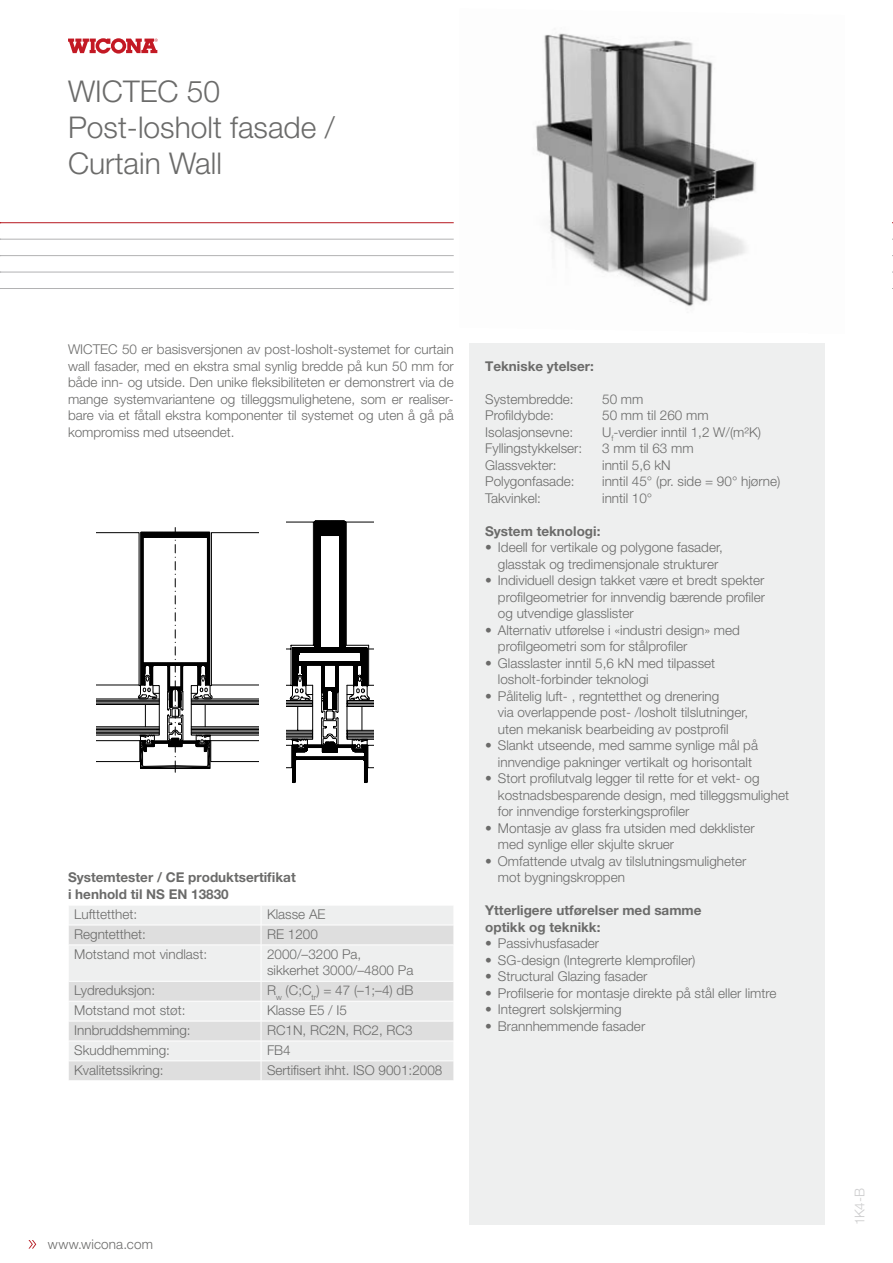
<style>
.page{position:relative;width:893px;height:1263px;background:#fff}
.page>*{position:absolute;margin:0;border:0;box-sizing:border-box;transform-origin:0 0}
.t1{font:300 30px/36px "Helvetica Neue LT Pro";color:#6b6b6a}
.t2{font:300 13.5px/16.5px "Helvetica Neue LT Pro";color:#6b6b6a}
.t3{font:700 13.5px/16.5px "Helvetica Neue LT Pro";color:#6b6b6a}
.t4{font:300 13.5px "Helvetica Neue LT Pro";color:#cdcdce}
</style>
<div class="page">
<svg style="left:68px;top:38px;width:90px;height:16px"></svg>
<div style="left:469px;top:343px;width:356px;height:882px;background:#eeefef"></div>
<img style="left:536px;top:33px;width:220px;height:274px">
<svg style="left:96px;top:527px;width:163px;height:245px"></svg>
<svg style="left:287px;top:521px;width:87px;height:262px"></svg>
<hr style="left:0;top:222px;width:454px;height:1px;background:#b6181f">
<hr style="left:0;top:239px;width:454px;height:1px;background:#b2b2b3">
<hr style="left:0;top:255px;width:454px;height:1px;background:#b2b2b3">
<hr style="left:0;top:272px;width:454px;height:1px;background:#b2b2b3">
<hr style="left:0;top:288px;width:454px;height:1px;background:#b2b2b3">
<svg style="left:28px;top:1240px;width:8px;height:8px"></svg>
<div style="left:69px;top:906px;width:384px;height:18px;background:#eeefef"></div>
<svg style="left:69px;top:926px;width:385px;height:154px;background:#e6e6e6"></svg>
<svg style="left:261px;top:906px;width:1px;height:39px"></svg>
<hr style="left:261px;top:945px;width:1px;height:36px;background:#fff">
<svg style="left:261px;top:982px;width:1px;height:98px"></svg>
<hr style="left:261px;top:925px;width:193px;height:1px;background:#fff">
<hr style="left:68px;top:945px;width:193px;height:1px;background:#fff">
<hr style="left:261px;top:945px;width:193px;height:1px;background:#fff">
<hr style="left:68px;top:981px;width:193px;height:1px;background:#fff">
<hr style="left:261px;top:981px;width:193px;height:1px;background:#fff">
<hr style="left:68px;top:1001px;width:193px;height:1px;background:#fff">
<hr style="left:261px;top:1001px;width:193px;height:1px;background:#fff">
<hr style="left:68px;top:1021px;width:193px;height:1px;background:#fff">
<hr style="left:261px;top:1021px;width:193px;height:1px;background:#fff">
<hr style="left:68px;top:1041px;width:193px;height:1px;background:#fff">
<hr style="left:261px;top:1041px;width:193px;height:1px;background:#fff">
<hr style="left:68px;top:1060px;width:193px;height:1px;background:#fff">
<hr style="left:261px;top:1060px;width:193px;height:1px;background:#fff">
<h1 class="t1" style="left:68px;top:73px;width:269px">WICTEC 50<br>Post-losholt fasade /<br>Curtain Wall</h1>
<p class="t2" style="left:68px;top:341px;width:387px;text-align:justify">WICTEC 50 er basisversjonen av post-losholt-systemet for curtain wall fasader, med en ekstra smal synlig bredde på kun 50 mm for både inn- og utside. Den unike fleksibiliteten er demonstrert via de mange systemvariantene og tilleggsmulighetene, som er realiser&shy;bare via et fåtall ekstra komponenter til systemet og uten å gå på kompromiss med utseendet.</p>
<p class="t3" style="left:68px;top:869px;width:229px">Systemtester / CE produktsertifikat i henhold til NS EN 13830</p>
<p class="t2" style="left:74px;top:906px;width:64px">Lufttetthet:</p>
<p class="t2" style="left:267px;top:906px;width:60px">Klasse AE</p>
<p class="t2" style="left:74px;top:925px;width:73px">Regntetthet:</p>
<p class="t2" style="left:267px;top:925px;width:52px">RE 1200</p>
<p class="t2" style="left:74px;top:945px;width:134px">Motstand mot vindlast:</p>
<p class="t2" style="left:267px;top:945px;width:148px">2000/–3200 Pa, sikkerhet 3000/–4800 Pa</p>
<p class="t2" style="left:74px;top:982px;width:83px">Lydreduksjon:</p>
<p class="t2" style="left:267px;top:982px;width:148px">R<sub>w</sub> (C;C<sub>tr</sub>) = 47 (–1;–4) dB</p>
<p class="t2" style="left:74px;top:1002px;width:113px">Motstand mot støt:</p>
<p class="t2" style="left:267px;top:1002px;width:82px">Klasse E5 / I5</p>
<p class="t2" style="left:74px;top:1022px;width:118px">Innbruddshemming:</p>
<p class="t2" style="left:267px;top:1022px;width:147px">RC1N, RC2N, RC2, RC3</p>
<p class="t2" style="left:74px;top:1041px;width:97px">Skuddhemming:</p>
<p class="t2" style="left:267px;top:1041px;width:25px">FB4</p>
<p class="t2" style="left:74px;top:1061px;width:91px">Kvalitetssikring:</p>
<p class="t2" style="left:267px;top:1061px;width:177px">Sertifisert ihht. ISO 9001:2008</p>
<p class="t3" style="left:485px;top:357px;width:110px">Tekniske ytelser:</p>
<p class="t2" style="left:485px;top:390px;width:90px">Systembredde:</p>
<p class="t2" style="left:602px;top:390px;width:43px">50 mm</p>
<p class="t2" style="left:485px;top:407px;width:70px">Profildybde:</p>
<p class="t2" style="left:602px;top:407px;width:108px">50 mm til 260 mm</p>
<p class="t2" style="left:485px;top:423px;width:90px">Isolasjonsevne:</p>
<p class="t2" style="left:602px;top:423px;width:160px">U<sub>f</sub>-verdier inntil 1,2 W/(m²K)</p>
<p class="t2" style="left:485px;top:440px;width:98px">Fyllingstykkelser:</p>
<p class="t2" style="left:602px;top:440px;width:93px">3 mm til 63 mm</p>
<p class="t2" style="left:485px;top:456px;width:73px">Glassvekter:</p>
<p class="t2" style="left:602px;top:456px;width:70px">inntil 5,6 kN</p>
<p class="t2" style="left:485px;top:473px;width:91px">Polygonfasade:</p>
<p class="t2" style="left:602px;top:473px;width:180px">inntil 45° (pr. side = 90° hjørne)</p>
<p class="t2" style="left:485px;top:489px;width:57px">Takvinkel:</p>
<p class="t2" style="left:602px;top:489px;width:52px">inntil 10°</p>
<p class="t3" style="left:485px;top:522px;width:117px">System teknologi:</p>
<p class="t2" style="left:498px;top:539px;width:226px;text-indent:-13px">• Ideell for vertikale og polygone fasader, glasstak og tredimensjonale strukturer</p>
<p class="t2" style="left:498px;top:572px;width:269px;text-align:justify;text-indent:-13px">• Individuell design takket være et bredt spekter profilgeometrier for innvendig bærende profiler og utvendige glasslister</p>
<p class="t2" style="left:498px;top:621px;width:244px;text-indent:-13px">• Alternativ utførelse i «industri design» med profilgeometri som for stålprofiler</p>
<p class="t2" style="left:498px;top:654px;width:219px;text-indent:-13px">• Glasslaster inntil 5,6 kN med tilpasset losholt-forbinder teknologi</p>
<p class="t2" style="left:498px;top:687px;width:252px;text-indent:-13px">• Pålitelig luft- , regntetthet og drenering<br>via overlappende post- /losholt tilslutninger, uten mekanisk bearbeiding av postprofil</p>
<p class="t2" style="left:485px;top:737px;width:274px;text-align:center">• Slankt utseende, med samme synlige mål på innvendige pakninger vertikalt og horisontalt</p>
<p class="t2" style="left:498px;top:770px;width:293px;text-indent:-13px">• Stort profilutvalg legger til rette for et vekt- og kostnadsbesparende design, med tilleggsmulighet for innvendige forsterkingsprofiler</p>
<p class="t2" style="left:498px;top:819px;width:258px;text-indent:-13px">• Montasje av glass fra utsiden med dekklister med synlige eller skjulte skruer</p>
<p class="t2" style="left:498px;top:852px;width:250px;text-indent:-13px">• Omfattende utvalg av tilslutningsmuligheter mot bygningskroppen</p>
<p class="t3" style="left:485px;top:902px;width:218px">Ytterligere utførelser med samme optikk og teknikk:</p>
<p class="t2" style="left:485px;top:935px;width:116px">• Passivhusfasader</p>
<p class="t2" style="left:485px;top:951px;width:212px">• SG-design (Integrerte klemprofiler)</p>
<p class="t2" style="left:485px;top:968px;width:164px">• Structural Glazing fasader</p>
<p class="t2" style="left:485px;top:984px;width:293px">• Profilserie for montasje direkte på stål eller limtre</p>
<p class="t2" style="left:485px;top:1001px;width:138px">• Integrert solskjerming</p>
<p class="t2" style="left:485px;top:1017px;width:162px">• Brannhemmende fasader</p>
<p class="t2" style="left:48px;top:1235px;width:107px">www.wicona.com</p>
<p class="t4" style="left:851px;top:1225px;width:38px;rotate:-90deg">1K4-B</p>
</div>
